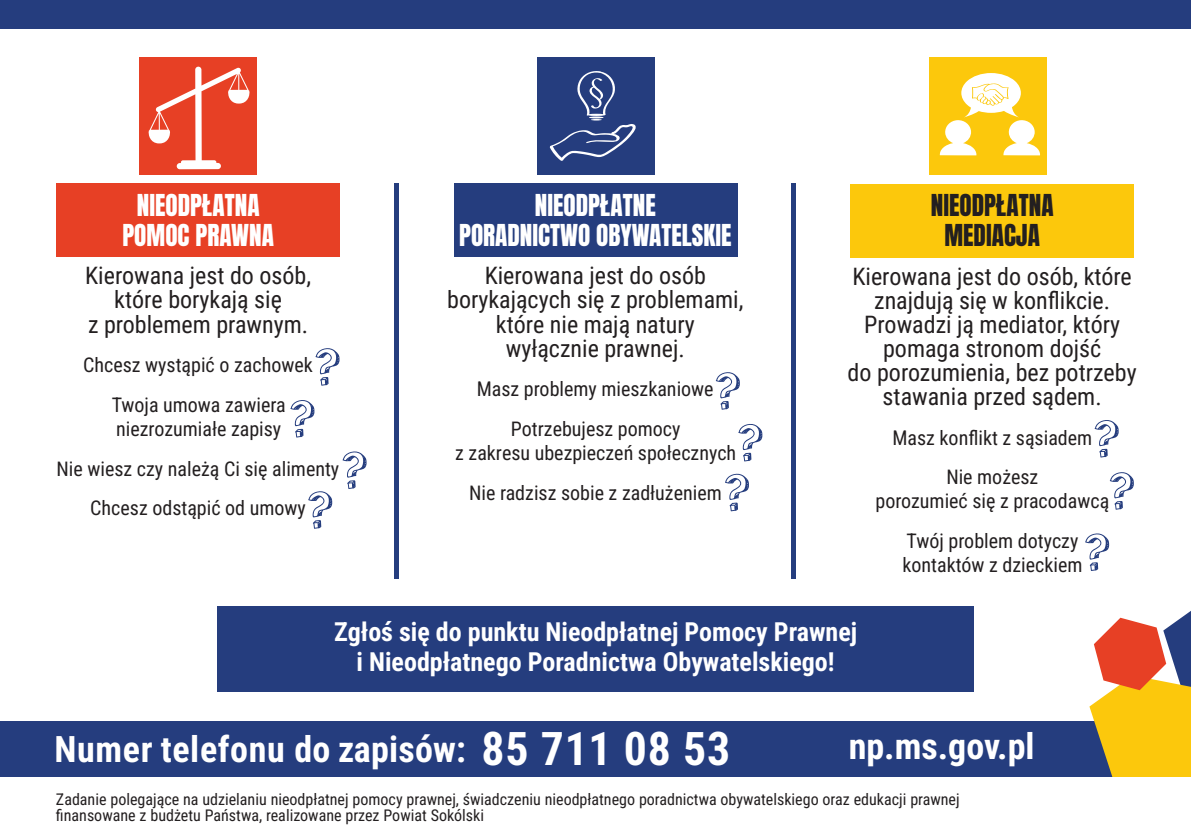
<style>
.page{position:relative;width:1191px;height:840px;background:#fff}
.page>*{position:absolute;margin:0;border:0;box-sizing:border-box;transform-origin:0 0}
.t1{font:700 45.8px "Roboto Condensed";letter-spacing:.02em;color:#fff}
.t2{font:700 36px "Roboto Condensed";letter-spacing:.005em;color:#fff}
.t3{font:700 26px "Roboto Condensed";color:#fff}
.t4{font:25.2px "Anton";color:#fff}
.t5{font:25.2px "Anton";color:#231f20}
.t6{font:24px "Roboto Condensed";color:#231f20}
.t7{font:20px "Roboto Condensed";color:#231f20}
.t8{font:16px "Roboto Condensed";color:#231f20}
</style>
<div class="page">
<svg style="left:315px;top:348px;width:25px;height:37px"></svg>
<svg style="left:290px;top:400px;width:24px;height:37px"></svg>
<svg style="left:342px;top:451px;width:25px;height:37px"></svg>
<svg style="left:308px;top:491px;width:24px;height:37px"></svg>
<div style="left:57px;top:183px;width:283px;height:74px;background:#e74025"></div>
<div style="left:140px;top:57px;width:117px;height:117px;background:#e74025"></div>
<svg style="left:148px;top:67px;width:102px;height:102px"></svg>
<svg style="left:715px;top:372px;width:25px;height:37px"></svg>
<svg style="left:738px;top:424px;width:24px;height:37px"></svg>
<svg style="left:725px;top:473px;width:24px;height:38px"></svg>
<div style="left:454px;top:183px;width:283px;height:74px;background:#253d7e"></div>
<div style="left:537px;top:57px;width:117px;height:117px;background:#253d7e"></div>
<svg style="left:550px;top:71px;width:86px;height:90px"></svg>
<svg style="left:1094px;top:420px;width:24px;height:37px"></svg>
<svg style="left:1109px;top:472px;width:25px;height:37px"></svg>
<svg style="left:1085px;top:533px;width:24px;height:37px"></svg>
<div style="left:929px;top:57px;width:117px;height:117px;background:#fcc80c"></div>
<svg style="left:939px;top:73px;width:101px;height:82px"></svg>
<div style="left:850px;top:184px;width:284px;height:73px;background:#fcc80c"></div>
<hr style="left:395px;top:183px;width:4px;height:395px;background:#253d7e">
<hr style="left:792px;top:183px;width:4px;height:395px;background:#253d7e">
<div style="left:217px;top:606px;width:756px;height:85px;background:#253d7e"></div>
<div style="left:0;top:0;width:1191px;height:28px;background:#253d7e"></div>
<div style="left:0;top:720px;width:1191px;height:57px;background:#253d7e"></div>
<svg style="left:1089px;top:611px;width:102px;height:166px"></svg>
<p class="t4" style="left:137px;top:186px;width:124px">NIEODPŁATNA</p>
<p class="t4" style="left:122px;top:216px;width:153px">POMOC PRAWNA</p>
<p class="t6" style="left:85px;top:266px;width:227px">Kierowana jest do osób,</p>
<p class="t6" style="left:114px;top:290px;width:169px">które borykają się</p>
<p class="t6" style="left:88px;top:314px;width:222px">z problemem prawnym.</p>
<p class="t7" style="left:83px;top:357px;width:231px">Chcesz wystąpić o zachowek</p>
<p class="t7" style="left:112px;top:396px;width:176px">Twoja umowa zawiera</p>
<p class="t7" style="left:116px;top:420px;width:167px">niezrozumiałe zapisy</p>
<p class="t7" style="left:57px;top:460px;width:284px">Nie wiesz czy należą Ci się alimenty</p>
<p class="t7" style="left:90px;top:500px;width:217px">Chcesz odstąpić od umowy</p>
<p class="t4" style="left:535px;top:186px;width:122px">NIEODPŁATNE</p>
<p class="t4" style="left:459px;top:216px;width:274px">PORADNICTWO OBYWATELSKIE</p>
<p class="t6" style="left:485px;top:266px;width:223px">Kierowana jest do osób</p>
<p class="t6" style="left:447px;top:290px;width:298px">borykających się z problemami,</p>
<p class="t6" style="left:496px;top:314px;width:200px">które nie mają natury</p>
<p class="t6" style="left:506px;top:338px;width:180px">wyłącznie prawnej.</p>
<p class="t7" style="left:477px;top:381px;width:238px">Masz problemy mieszkaniowe</p>
<p class="t7" style="left:511px;top:421px;width:171px">Potrzebujesz pomocy</p>
<p class="t7" style="left:455px;top:445px;width:282px">z zakresu ubezpieczeń społecznych</p>
<p class="t7" style="left:469px;top:484px;width:254px">Nie radzisz sobie z zadłużeniem</p>
<p class="t5" style="left:930px;top:186px;width:124px">NIEODPŁATNA</p>
<p class="t5" style="left:944px;top:216px;width:97px">MEDIACJA</p>
<p class="t6" style="left:852px;top:266px;width:281px">Kierowana jest do osób, które</p>
<p class="t6" style="left:874px;top:290px;width:237px">znajdują się w konflikcie.</p>
<p class="t6" style="left:864px;top:314px;width:257px">Prowadzi ją mediator, który</p>
<p class="t6" style="left:883px;top:338px;width:220px">pomaga stronom dojść</p>
<p class="t6" style="left:847px;top:362px;width:290px">do porozumienia, bez potrzeby</p>
<p class="t6" style="left:882px;top:386px;width:220px">stawania przed sądem.</p>
<p class="t7" style="left:892px;top:429px;width:201px">Masz konflikt z sąsiadem</p>
<p class="t7" style="left:946px;top:469px;width:94px">Nie możesz</p>
<p class="t7" style="left:875px;top:493px;width:235px">porozumieć się z pracodawcą</p>
<p class="t7" style="left:906px;top:532px;width:173px">Twój problem dotyczy</p>
<p class="t7" style="left:902px;top:556px;width:182px">kontaktów z dzieckiem</p>
<p class="t3" style="left:334px;top:621px;width:525px">Zgłoś się do punktu Nieodpłatnej Pomocy Prawnej</p>
<p class="t3" style="left:356px;top:651px;width:479px">i Nieodpłatnego Poradnictwa Obywatelskiego!</p>
<p class="t2" style="left:55px;top:734px;width:413px">Numer telefonu do zapisów:</p>
<p class="t2" style="left:848px;top:731px;width:187px">np.ms.gov.pl</p>
<p class="t8" style="left:56px;top:792px;width:905px">Zadanie polegające na udzielaniu nieodpłatnej pomocy prawnej, świadczeniu nieodpłatnego poradnictwa obywatelskiego oraz edukacji prawnej</p>
<p class="t8" style="left:56px;top:808px;width:429px">finansowane z budżetu Państwa, realizowane przez Powiat Sokólski</p>
<p class="t1" style="left:481px;top:730px;width:250px">85 711 08 53</p>
</div>
